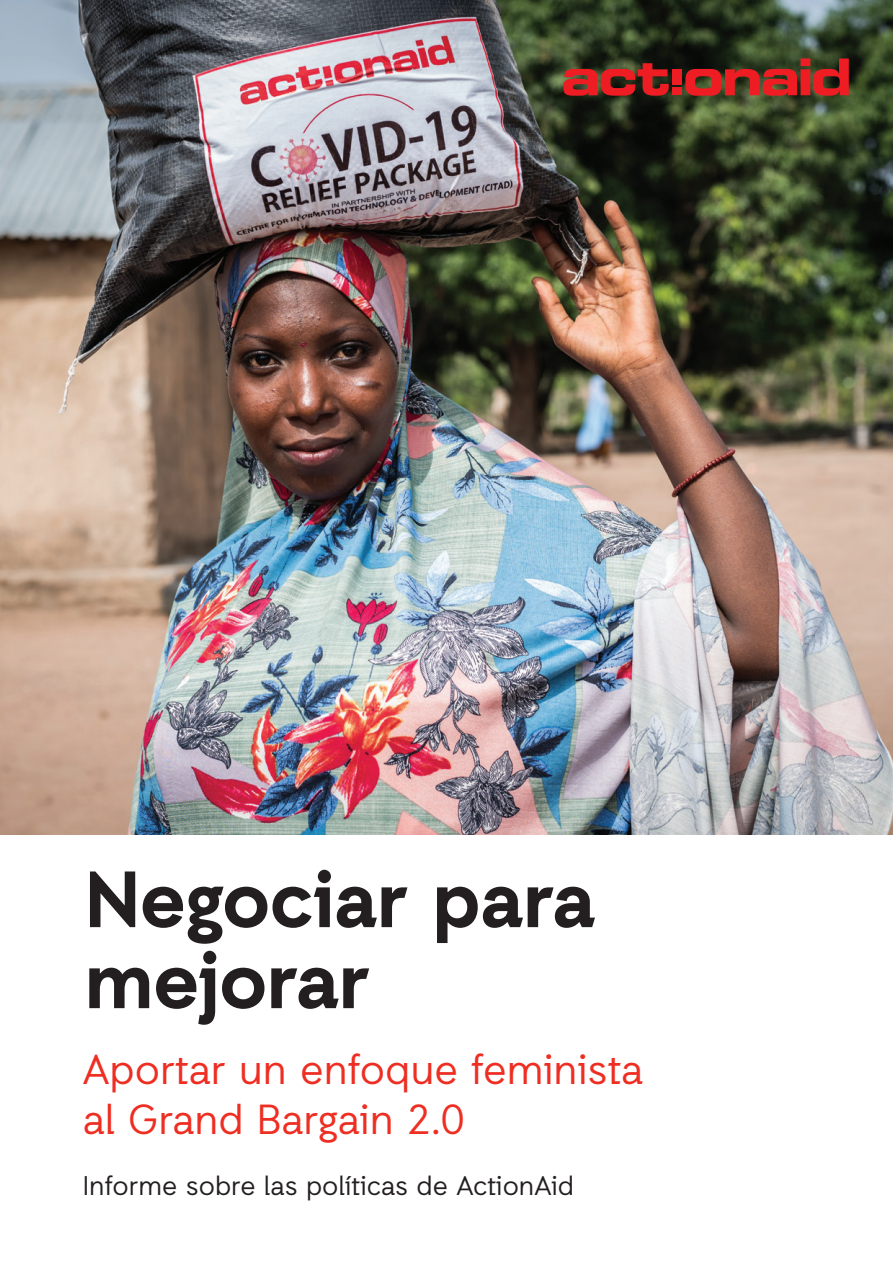
<style>
.page{position:relative;width:893px;height:1263px;background:#fff}
.page>*{position:absolute;margin:0;border:0;box-sizing:border-box;transform-origin:0 0}
.t1{font:700 79.5px/81px "Auxilia";color:#231f20}
.t2{font:42px/50.4px "Auxilia";color:#ee2e22}
.t3{font:27px "Auxilia";color:#231f20}
</style>
<div class="page">
<img style="left:0;top:0;width:893px;height:834px">
<svg style="left:563px;top:63px;width:106px;height:33px"></svg>
<svg style="left:685px;top:58px;width:164px;height:38px"></svg>
<div style="left:672px;top:69px;width:10px;height:15px;background:#ee1d23"></div>
<div style="left:672px;top:88px;width:10px;height:7px;background:#ee1d23"></div>
<p class="t1" style="left:85px;top:857px;width:512px">Negociar para mejorar</p>
<p class="t2" style="left:83px;top:1043px;width:562px">Aportar un enfoque feminista al Grand Bargain 2.0</p>
<p class="t3" style="left:83px;top:1169px;width:493px">Informe sobre las políticas de ActionAid</p>
</div>
